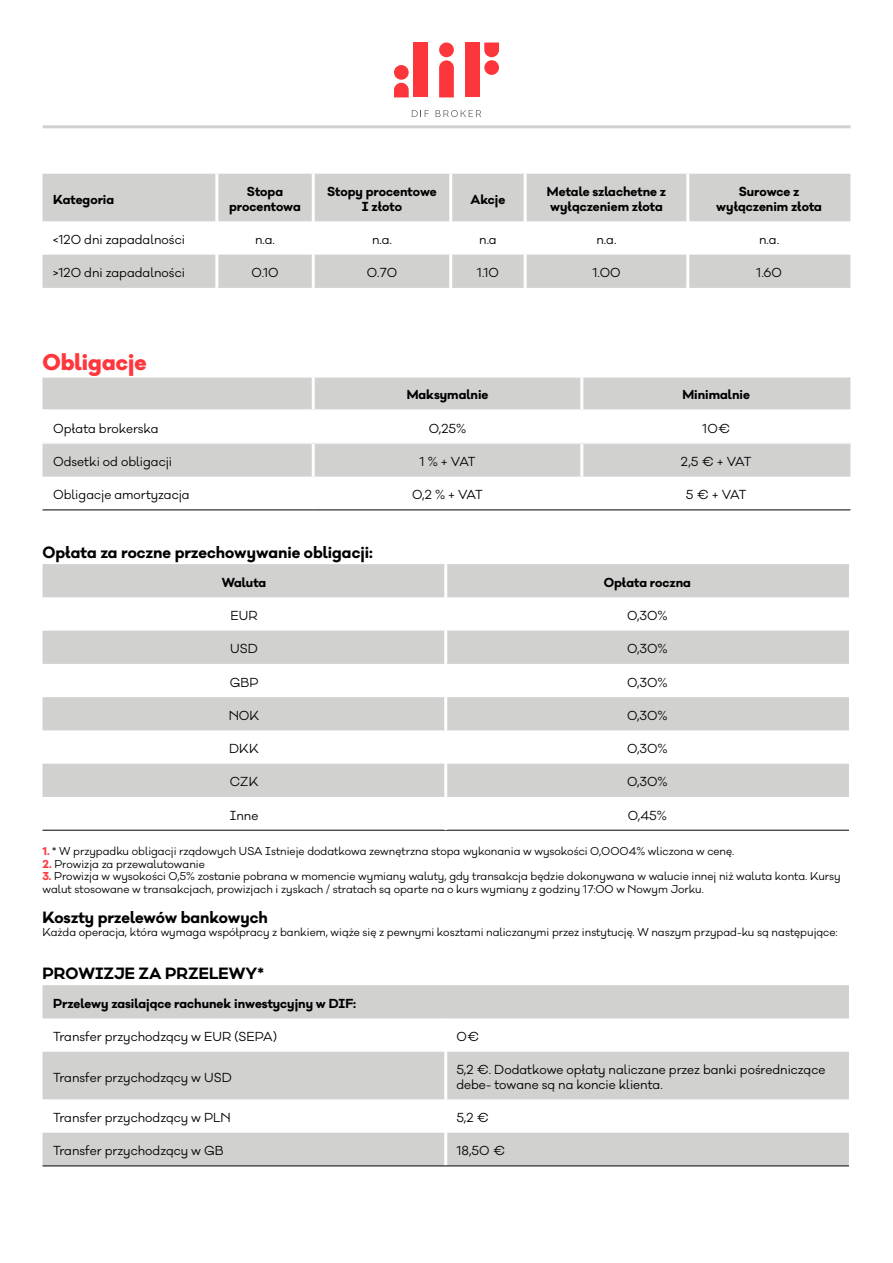
<style>
.page{position:relative;width:893px;height:1263px;background:#fff}
.page>*{position:absolute;margin:0;border:0;box-sizing:border-box;transform-origin:0 0}
.t1{font:800 21px "Galano Classic Alt";color:#ff363b}
.t2{font:700 15px "Galano Classic Alt";color:#000}
.t3{font:12px/14.4px "Galano Classic Alt";color:#000}
.t4{font:700 12px/14.4px "Galano Classic Alt";color:#000;text-align:center}
.t5{font:10.5px/12.6px "Galano Classic Alt";color:#000}
.s1{font-weight:700;color:#ff363b}
</style>
<div class="page">
<svg style="left:412px;top:110px;width:17px;height:7px"></svg>
<svg style="left:436px;top:110px;width:45px;height:7px"></svg>
<div style="left:439px;top:43px;width:15px;height:14px;background:#fc363b;border-radius:50%"></div>
<svg style="left:439px;top:60px;width:15px;height:37px"></svg>
<div style="left:465px;top:43px;width:15px;height:54px;background:#fc363b"></div>
<div style="left:484px;top:60px;width:15px;height:15px;background:#fc363b;border-radius:50%"></div>
<svg style="left:484px;top:43px;width:15px;height:14px"></svg>
<div style="left:413px;top:43px;width:15px;height:54px;background:#fc363b"></div>
<div style="left:394px;top:65px;width:15px;height:15px;background:#fc363b;border-radius:50%"></div>
<svg style="left:394px;top:83px;width:15px;height:14px"></svg>
<hr style="left:43px;top:125px;width:807px;height:3px;background:#d1d1d0">
<svg style="left:43px;top:174px;width:807px;height:114px;fill:#d1d1d0"></svg>
<hr style="left:312px;top:174px;width:3px;height:47px;background:#fff">
<hr style="left:449px;top:174px;width:3px;height:47px;background:#fff">
<hr style="left:524px;top:174px;width:3px;height:47px;background:#fff">
<hr style="left:686px;top:174px;width:3px;height:47px;background:#fff">
<hr style="left:312px;top:221px;width:3px;height:34px;background:#fff">
<hr style="left:449px;top:221px;width:3px;height:34px;background:#fff">
<hr style="left:524px;top:221px;width:3px;height:34px;background:#fff">
<hr style="left:686px;top:221px;width:3px;height:34px;background:#fff">
<hr style="left:312px;top:255px;width:3px;height:33px;background:#fff">
<hr style="left:449px;top:255px;width:3px;height:33px;background:#fff">
<hr style="left:524px;top:255px;width:3px;height:33px;background:#fff">
<hr style="left:686px;top:255px;width:3px;height:33px;background:#fff">
<hr style="left:215px;top:174px;width:3px;height:47px;background:#fff">
<hr style="left:215px;top:221px;width:3px;height:34px;background:#fff">
<hr style="left:215px;top:255px;width:3px;height:33px;background:#fff">
<svg style="left:43px;top:378px;width:807px;height:99px;fill:#d1d1d0"></svg>
<hr style="left:312px;top:411px;width:3px;height:32px;background:#fff">
<hr style="left:312px;top:444px;width:3px;height:33px;background:#fff">
<hr style="left:580px;top:411px;width:3px;height:32px;background:#fff">
<hr style="left:580px;top:444px;width:3px;height:33px;background:#fff">
<hr style="left:43px;top:409px;width:270px;height:2px;background:#fff">
<hr style="left:313px;top:409px;width:269px;height:2px;background:#fff">
<hr style="left:582px;top:409px;width:268px;height:2px;background:#fff">
<hr style="left:312px;top:378px;width:3px;height:31px;background:#fff">
<hr style="left:580px;top:378px;width:3px;height:31px;background:#fff">
<hr style="left:43px;top:510px;width:270px;height:1px;background:#000">
<hr style="left:313px;top:510px;width:269px;height:1px;background:#000">
<hr style="left:582px;top:510px;width:268px;height:1px;background:#000">
<hr style="left:43px;top:443px;width:270px;height:1px;background:#f0f0f0">
<hr style="left:313px;top:443px;width:269px;height:1px;background:#f0f0f0">
<hr style="left:582px;top:443px;width:268px;height:1px;background:#f0f0f0">
<svg style="left:43px;top:564px;width:806px;height:233px;fill:#d1d1d0"></svg>
<hr style="left:43px;top:830px;width:403px;height:1px;background:#000">
<hr style="left:446px;top:830px;width:403px;height:1px;background:#000">
<hr style="left:444px;top:564px;width:3px;height:33px;background:#fff">
<hr style="left:444px;top:597px;width:3px;height:34px;background:#fff">
<hr style="left:444px;top:631px;width:3px;height:33px;background:#fff">
<hr style="left:444px;top:664px;width:3px;height:33px;background:#fff">
<hr style="left:444px;top:697px;width:3px;height:33px;background:#fff">
<hr style="left:444px;top:730px;width:3px;height:34px;background:#fff">
<hr style="left:444px;top:764px;width:3px;height:33px;background:#fff">
<svg style="left:43px;top:985px;width:806px;height:181px;fill:#d1d1d0"></svg>
<hr style="left:444px;top:1018px;width:3px;height:34px;background:#fff">
<hr style="left:444px;top:1052px;width:3px;height:47px;background:#fff">
<hr style="left:444px;top:1099px;width:3px;height:34px;background:#fff">
<hr style="left:444px;top:1133px;width:3px;height:33px;background:#fff">
<hr style="left:43px;top:1166px;width:403px;height:1px;background:#000">
<hr style="left:446px;top:1166px;width:403px;height:1px;background:#000">
<p class="t4" style="left:53px;top:192px;width:63px">Kategoria</p>
<p class="t4" style="left:229px;top:185px;width:73px">Stopa procentowa</p>
<p class="t4" style="left:327px;top:185px;width:111px">Stopy procentowe<br>I złoto</p>
<p class="t4" style="left:471px;top:192px;width:36px">Akcje</p>
<p class="t4" style="left:547px;top:185px;width:121px;text-align:left">Metale szlachetne z wyłączeniem złota</p>
<p class="t4" style="left:716px;top:185px;width:107px">Surowce z wyłączenim złota</p>
<p class="t3" style="left:53px;top:233px;width:133px">&lt;120 dni zapadalności</p>
<p class="t3" style="left:255px;top:233px;width:21px">n.a.</p>
<p class="t3" style="left:372px;top:233px;width:21px">n.a.</p>
<p class="t3" style="left:479px;top:233px;width:19px">n.a</p>
<p class="t3" style="left:596px;top:233px;width:21px">n.a.</p>
<p class="t3" style="left:759px;top:233px;width:21px">n.a.</p>
<p class="t3" style="left:53px;top:266px;width:133px">&gt;120 dni zapadalności</p>
<p class="t3" style="left:251px;top:266px;width:29px">0.10</p>
<p class="t3" style="left:367px;top:266px;width:32px">0.70</p>
<p class="t3" style="left:477px;top:266px;width:24px">1.10</p>
<p class="t3" style="left:592px;top:266px;width:30px">1.00</p>
<p class="t3" style="left:756px;top:266px;width:27px">1.60</p>
<h1 class="t1" style="left:43px;top:348px;width:105px">Obligacje</h1>
<p class="t4" style="left:407px;top:388px;width:83px">Maksymalnie</p>
<p class="t4" style="left:682px;top:388px;width:69px">Minimalnie</p>
<p class="t3" style="left:53px;top:421px;width:107px">Opłata brokerska</p>
<p class="t3" style="left:429px;top:421px;width:39px">0,25%</p>
<p class="t3" style="left:702px;top:421px;width:29px">10€</p>
<p class="t3" style="left:53px;top:455px;width:121px">Odsetki od obligacji</p>
<p class="t3" style="left:420px;top:455px;width:57px">1 % + VAT</p>
<p class="t3" style="left:681px;top:455px;width:72px">2,5 € + VAT</p>
<p class="t3" style="left:53px;top:488px;width:138px">Obligacje amortyzacja</p>
<p class="t3" style="left:412px;top:488px;width:72px">0,2 % + VAT</p>
<p class="t3" style="left:686px;top:488px;width:62px">5 € + VAT</p>
<h2 class="t2" style="left:43px;top:542px;width:332px">Opłata za roczne przechowywanie obligacji:</h2>
<p class="t4" style="left:222px;top:575px;width:46px">Waluta</p>
<p class="t4" style="left:604px;top:575px;width:89px">Opłata roczna</p>
<p class="t3" style="left:231px;top:608px;width:29px">EUR</p>
<p class="t3" style="left:627px;top:608px;width:42px">0,30%</p>
<p class="t3" style="left:230px;top:642px;width:29px">USD</p>
<p class="t3" style="left:627px;top:642px;width:42px">0,30%</p>
<p class="t3" style="left:230px;top:675px;width:30px">GBP</p>
<p class="t3" style="left:627px;top:675px;width:42px">0,30%</p>
<p class="t3" style="left:229px;top:708px;width:32px">NOK</p>
<p class="t3" style="left:627px;top:708px;width:42px">0,30%</p>
<p class="t3" style="left:229px;top:742px;width:31px">DKK</p>
<p class="t3" style="left:627px;top:742px;width:42px">0,30%</p>
<p class="t3" style="left:230px;top:775px;width:30px">CZK</p>
<p class="t3" style="left:627px;top:775px;width:42px">0,30%</p>
<p class="t3" style="left:230px;top:808px;width:30px">Inne</p>
<p class="t3" style="left:628px;top:808px;width:41px">0,45%</p>
<p class="t5" style="left:43px;top:845px;width:693px"><span class="s1">1.</span> * W przypadku obligacji rządowych USA Istnieje dodatkowa zewnętrzna stopa wykonania w wysokości 0,0004% wliczona w cenę.</p>
<p class="t5" style="left:43px;top:857px;width:164px"><span class="s1">2.</span> Prowizja za przewalutowanie</p>
<p class="t5" style="left:43px;top:870px;width:800px"><span class="s1">3.</span> Prowizja w wysokości 0,5% zostanie pobrana w momencie wymiany waluty, gdy transakcja będzie dokonywana w walucie innej niż waluta konta. Kursy walut stosowane w transakcjach, prowizjach i zyskach / stratach są oparte na o kurs wymiany z godziny 17:00 w Nowym Jorku.</p>
<h2 class="t2" style="left:43px;top:908px;width:227px">Koszty przelewów bankowych</h2>
<p class="t5" style="left:43px;top:926px;width:797px">Każda operacja, która wymaga współpracy z bankiem, wiąże się z pewnymi kosztami naliczanymi przez instytucję. W naszym przypad-ku są następujące:</p>
<h2 class="t2" style="left:43px;top:963px;width:223px">PROWIZJE ZA PRZELEWY*</h2>
<p class="t4" style="left:53px;top:996px;width:305px">Przelewy zasilające rachunek inwestycyjny w DIF:</p>
<p class="t3" style="left:53px;top:1030px;width:225px">Transfer przychodzący w EUR (SEPA)</p>
<p class="t3" style="left:456px;top:1030px;width:24px">0€</p>
<p class="t3" style="left:53px;top:1070px;width:180px">Transfer przychodzący w USD</p>
<p class="t3" style="left:456px;top:1063px;width:370px">5,2 €. Dodatkowe opłaty naliczane przez banki pośredniczące debe- towane są na koncie klienta.</p>
<p class="t3" style="left:53px;top:1110px;width:179px">Transfer przychodzący w PLN</p>
<p class="t3" style="left:456px;top:1110px;width:34px">5,2 €</p>
<p class="t3" style="left:53px;top:1144px;width:172px">Transfer przychodzący w GB</p>
<p class="t3" style="left:456px;top:1144px;width:50px">18,50 €</p>
</div>
